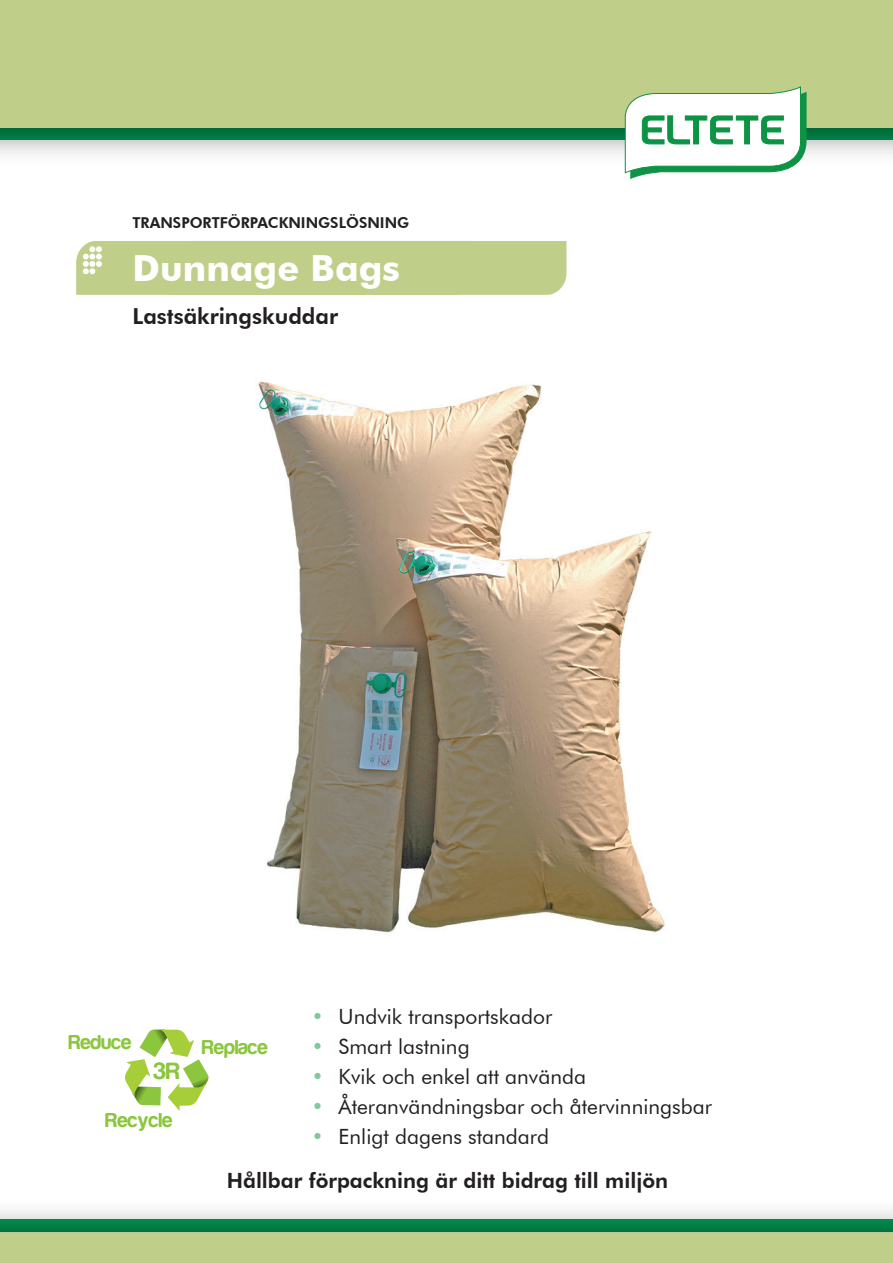
<style>
.page{position:relative;width:893px;height:1263px;background:#fff}
.page>*{position:absolute;margin:0;border:0;box-sizing:border-box;transform-origin:0 0}
.t1{font:700 36px "Futura BT";color:#fff}
.t2{font:700 24.3px "Harabara";color:#8bc63e}
.t3{font:800 22.05px "Futura BT";color:#231f20}
.t4{font:21px "Futura BT";color:#231f20}
.t5{font:800 21px "Futura BT";color:#231f20}
.t6{font:700 20.85px "Harabara";color:#8bc63e}
.t7{font:800 15px "Futura BT";color:#231f20}
.s1{font-weight:500;color:#7fc99a}
</style>
<div class="page">
<img style="left:0;top:128px;width:893px;height:46px">
<div style="left:0;top:0;width:893px;height:128px;background:#bfcf89"></div>
<img style="left:0;top:1210px;width:893px;height:22px">
<div style="left:0;top:1232px;width:893px;height:31px;background:#bfcf89"></div>
<div style="left:76px;top:241px;width:490px;height:54px;background:#bfcf89"></div>
<svg style="left:625px;top:86px;width:182px;height:93px"></svg>
<img style="left:258px;top:381px;width:407px;height:552px">
<svg style="left:125px;top:1029px;width:84px;height:82px"></svg>
<p class="t7" style="left:133px;top:214px;width:278px">TRANSPORTFÖRPACKNINGSLÖSNING</p>
<p class="t1" style="left:133px;top:247px;width:269px">Dunnage Bags</p>
<p class="t3" style="left:133px;top:302px;width:207px">Lastsäkringskuddar</p>
<p class="t6" style="left:69px;top:1031px;width:64px">Reduce</p>
<p class="t6" style="left:202px;top:1036px;width:68px">Replace</p>
<p class="t2" style="left:154px;top:1059px;width:28px">3R</p>
<p class="t6" style="left:106px;top:1109px;width:68px">Recycle</p>
<p class="t4" style="left:312px;top:1003px;width:242px"><span class="s1">•</span> Undvik transportskador</p>
<p class="t4" style="left:312px;top:1033px;width:160px"><span class="s1">•</span> Smart lastning</p>
<p class="t4" style="left:312px;top:1063px;width:276px"><span class="s1">•</span> Kvik och enkel att använda</p>
<p class="t4" style="left:312px;top:1093px;width:402px"><span class="s1">•</span> Återanvändningsbar och återvinningsbar</p>
<p class="t4" style="left:312px;top:1123px;width:239px"><span class="s1">•</span> Enligt dagens standard</p>
<p class="t5" style="left:227px;top:1168px;width:443px">Hållbar förpackning är ditt bidrag till miljön</p>
</div>
